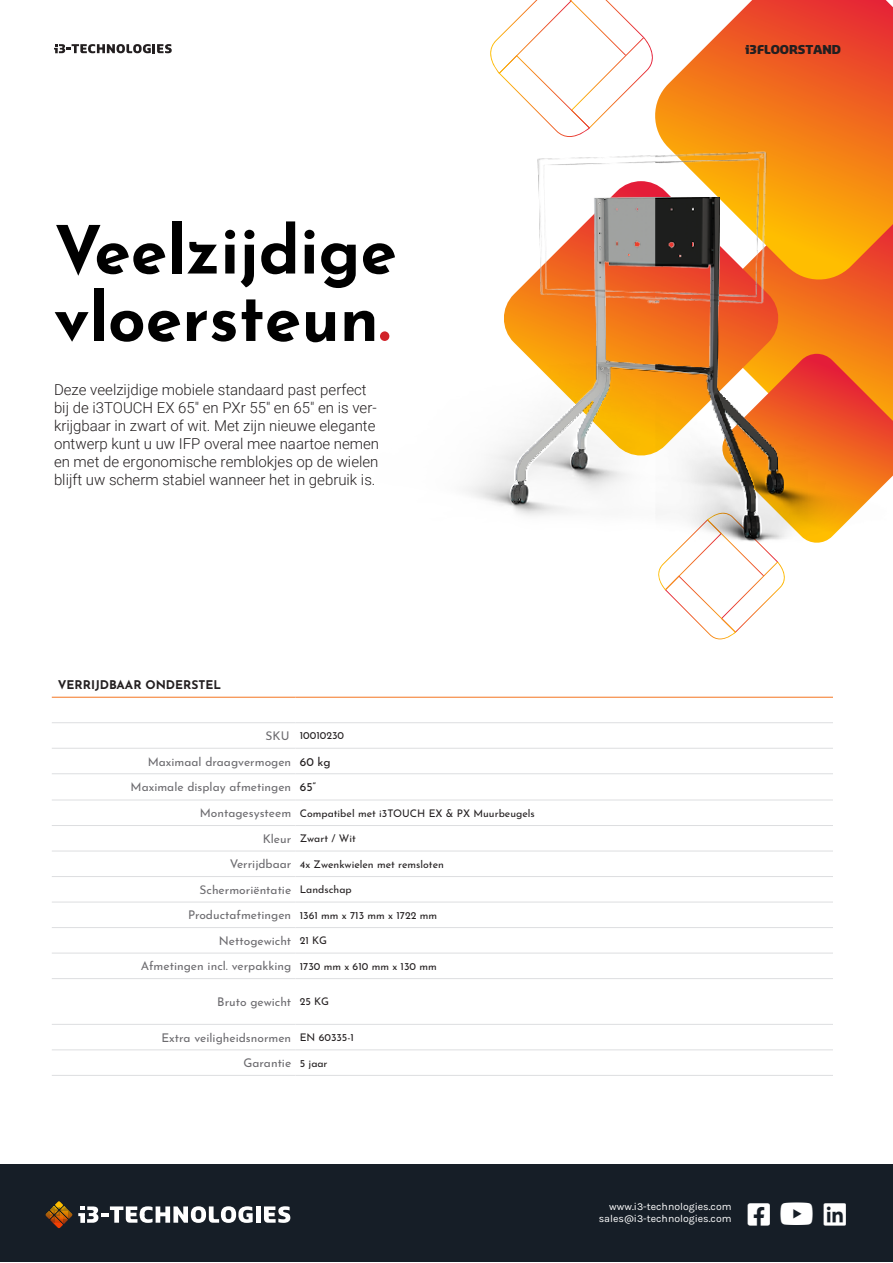
<style>
.page{position:relative;width:893px;height:1263px;background:#fff}
.page>*{position:absolute;margin:0;border:0;box-sizing:border-box;transform-origin:0 0}
.sub_header{font:700 66px/67.5px "Josefin Sans";color:#000}
.t1{font:25.5px "Font Awesome 5 Brands";color:#fff}
.t2{font:300 15px/18px "Roboto";color:#231f20}
.Table_specs{font:12px "Josefin Sans";color:#6c6b6f}
.Header_Cells{font:700 12px "Josefin Sans";color:#231f20}
.t3{font:900 12px "Sansa";color:#231f20}
.TXT_Table{font:12px "Josefin Sans";color:#231f20}
.TXT_Table-2{font:10.5px "Josefin Sans";color:#231f20}
.t4{font:10.5px "Karla";color:#fff}
.s1{color:#d1232a}
</style>
<div class="page">
<svg style="left:700px;top:0;width:193px;height:52px;background:#ed5c48"></svg>
<svg style="left:490px;top:0;width:162px;height:52px"></svg>
<hr style="left:52px;top:697px;width:244px;height:1px;background:#f47521">
<hr style="left:296px;top:697px;width:574px;height:1px;background:#f47521">
<hr style="left:52px;top:722px;width:244px;height:1px;background:#dddee0">
<hr style="left:296px;top:722px;width:574px;height:1px;background:#dddee0">
<hr style="left:52px;top:748px;width:244px;height:1px;background:#dddee0">
<hr style="left:296px;top:748px;width:574px;height:1px;background:#dddee0">
<hr style="left:52px;top:773px;width:244px;height:1px;background:#dddee0">
<hr style="left:296px;top:773px;width:574px;height:1px;background:#dddee0">
<hr style="left:52px;top:800px;width:244px;height:1px;background:#dddee0">
<hr style="left:296px;top:800px;width:574px;height:1px;background:#dddee0">
<hr style="left:52px;top:825px;width:244px;height:1px;background:#dddee0">
<hr style="left:296px;top:825px;width:574px;height:1px;background:#dddee0">
<hr style="left:52px;top:851px;width:244px;height:1px;background:#dddee0">
<hr style="left:296px;top:851px;width:574px;height:1px;background:#dddee0">
<hr style="left:52px;top:876px;width:244px;height:1px;background:#dddee0">
<hr style="left:296px;top:876px;width:574px;height:1px;background:#dddee0">
<hr style="left:52px;top:902px;width:244px;height:1px;background:#dddee0">
<hr style="left:296px;top:902px;width:574px;height:1px;background:#dddee0">
<hr style="left:52px;top:927px;width:244px;height:1px;background:#dddee0">
<hr style="left:296px;top:927px;width:574px;height:1px;background:#dddee0">
<hr style="left:52px;top:953px;width:244px;height:1px;background:#dddee0">
<hr style="left:296px;top:953px;width:574px;height:1px;background:#dddee0">
<hr style="left:52px;top:978px;width:244px;height:1px;background:#dddee0">
<hr style="left:296px;top:978px;width:574px;height:1px;background:#dddee0">
<hr style="left:52px;top:1024px;width:244px;height:1px;background:#dddee0">
<hr style="left:296px;top:1024px;width:574px;height:1px;background:#dddee0">
<hr style="left:52px;top:1049px;width:244px;height:1px;background:#dddee0">
<hr style="left:296px;top:1049px;width:574px;height:1px;background:#dddee0">
<hr style="left:52px;top:1075px;width:244px;height:1px;background:#dddee0">
<hr style="left:296px;top:1075px;width:574px;height:1px;background:#dddee0">
<div style="left:0;top:1164px;width:893px;height:98px;background:#161e27"></div>
<svg style="left:55px;top:1201px;width:8px;height:5px"></svg>
<svg style="left:54px;top:1224px;width:9px;height:4px"></svg>
<div style="left:256px;top:1206px;width:5px;height:17px;background:#fff"></div>
<svg style="left:264px;top:1206px;width:26px;height:17px"></svg>
<svg style="left:46px;top:1206px;width:207px;height:18px"></svg>
<div style="left:834px;top:639px;width:59px;height:513px;background:#fff"></div>
<svg style="left:54px;top:44px;width:118px;height:9px"></svg>
<img style="left:466px;top:52px;width:427px;height:578px">
<p class="sub_header" style="left:54px;top:207px;width:344px">Veelzijdige vloersteun<span class="s1">.</span></p>
<p class="t2" style="left:54px;top:380px;width:327px">Deze veelzijdige mobiele standaard past perfect bij de i3TOUCH EX 65" en PXr 55" en 65" en is ver&shy;krijgbaar in zwart of wit. Met zijn nieuwe elegante ontwerp kunt u uw IFP overal mee naartoe nemen en met de ergonomische remblokjes op de wielen blijft uw scherm stabiel wanneer het in gebruik is.</p>
<p class="t3" style="left:745px;top:42px;width:97px">i3FLOORSTAND</p>
<p class="Header_Cells" style="left:58px;top:674px;width:165px">VERRIJDBAAR ONDERSTEL</p>
<p class="Table_specs" style="left:266px;top:726px;width:25px">SKU</p>
<p class="TXT_Table-2" style="left:300px;top:727px;width:46px">10010230</p>
<p class="Table_specs" style="left:148px;top:751px;width:145px">Maximaal draagvermogen</p>
<p class="TXT_Table" style="left:300px;top:751px;width:32px">60 kg</p>
<p class="Table_specs" style="left:131px;top:777px;width:162px">Maximale display afmetingen</p>
<p class="TXT_Table" style="left:300px;top:777px;width:18px">65”</p>
<p class="Table_specs" style="left:200px;top:803px;width:93px">Montagesysteem</p>
<p class="TXT_Table-2" style="left:300px;top:804px;width:236px">Compatibel met i3TOUCH EX &amp; PX Muurbeugels</p>
<p class="Table_specs" style="left:263px;top:828px;width:30px">Kleur</p>
<p class="TXT_Table-2" style="left:300px;top:830px;width:57px">Zwart / Wit</p>
<p class="Table_specs" style="left:230px;top:854px;width:63px">Verrijdbaar</p>
<p class="TXT_Table-2" style="left:300px;top:855px;width:146px">4x Zwenkwielen met remsloten</p>
<p class="Table_specs" style="left:200px;top:879px;width:93px">Schermoriëntatie</p>
<p class="TXT_Table-2" style="left:300px;top:881px;width:53px">Landschap</p>
<p class="Table_specs" style="left:188px;top:905px;width:105px">Productafmetingen</p>
<p class="TXT_Table-2" style="left:300px;top:906px;width:139px">1361 mm x 713 mm x 1722 mm</p>
<p class="Table_specs" style="left:219px;top:931px;width:74px">Nettogewicht</p>
<p class="TXT_Table-2" style="left:300px;top:932px;width:29px">21 KG</p>
<p class="Table_specs" style="left:141px;top:956px;width:152px">Afmetingen incl. verpakking</p>
<p class="TXT_Table-2" style="left:300px;top:957px;width:138px">1730 mm x 610 mm x 130 mm</p>
<p class="Table_specs" style="left:217px;top:992px;width:76px">Bruto gewicht</p>
<p class="TXT_Table-2" style="left:300px;top:993px;width:31px">25 KG</p>
<p class="Table_specs" style="left:161px;top:1027px;width:131px">Extra veiligheidsnormen</p>
<p class="TXT_Table-2" style="left:300px;top:1029px;width:56px">EN 60335-1</p>
<p class="Table_specs" style="left:244px;top:1053px;width:49px">Garantie</p>
<p class="TXT_Table-2" style="left:300px;top:1054px;width:29px">5 jaar</p>
<p class="t4" style="left:609px;top:1201px;width:124px">www.i3-technologies.com</p>
<p class="t4" style="left:599px;top:1213px;width:134px">sales@i3-technologies.com</p>
<p class="t1" style="left:748px;top:1201px;width:24px">□□▲❑◆</p>
<p class="t1" style="left:824px;top:1201px;width:24px">●■■</p>
</div>
